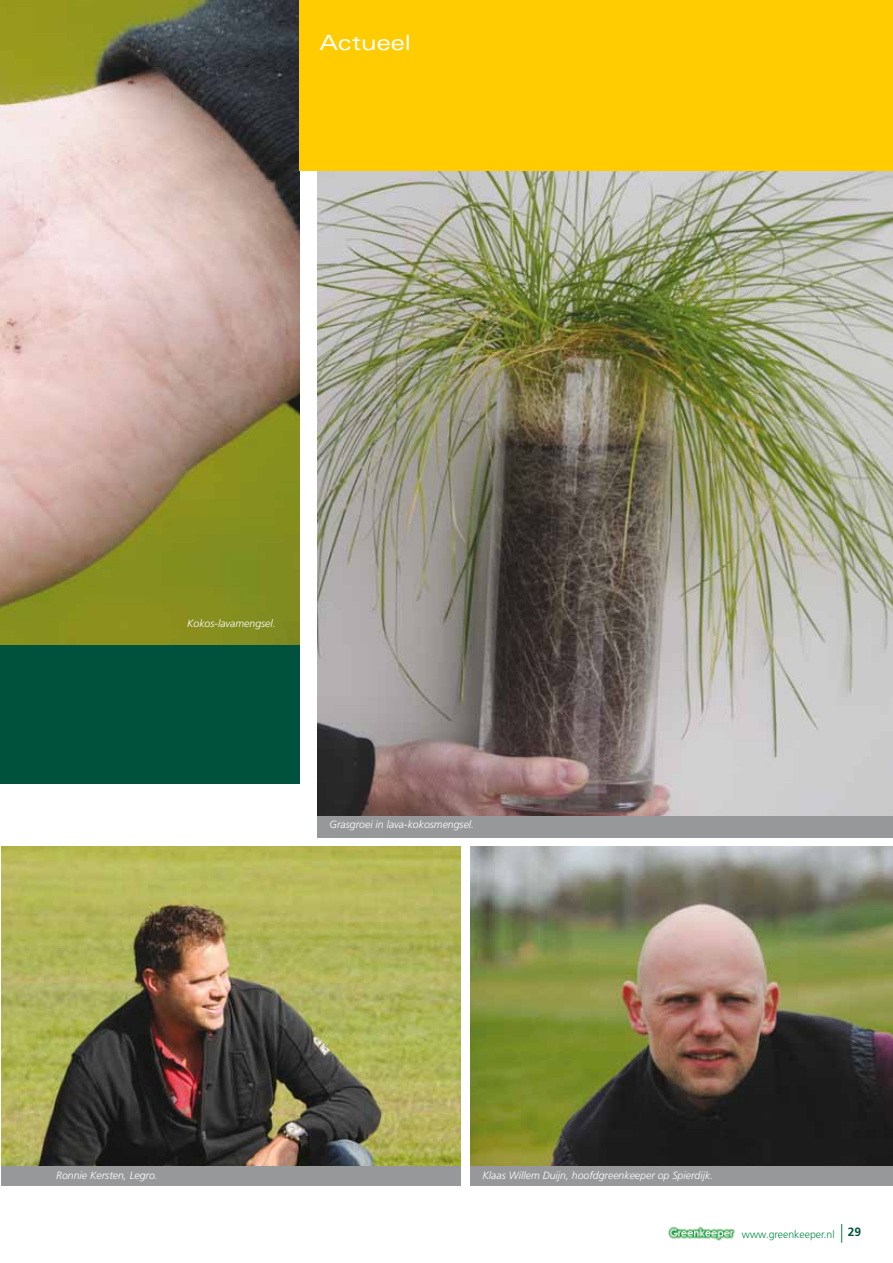
<style>
.page{position:relative;width:893px;height:1263px;background:#fff}
.page>*{position:absolute;margin:0;border:0;box-sizing:border-box;transform-origin:0 0}
.t1{font:expanded 21px "Univers";color:#fff}
.t2{font:italic 300 10.5px "Frutiger";color:#fff}
.t3{font:300 10.5px "Frutiger";color:#008b45}
.s1{font-weight:700;font-size:12px;color:#00523c}
</style>
<div class="page">
<svg style="left:841px;top:1224px;width:1px;height:19px"></svg>
<img style="left:668px;top:1226px;width:67px;height:15px">
<img style="left:0;top:0;width:300px;height:646px">
<div style="left:0;top:646px;width:300px;height:138px;background:#00523c"></div>
<img style="left:318px;top:170px;width:575px;height:646px">
<div style="left:300px;top:0;width:593px;height:170px;background:#fecc00"></div>
<div style="left:318px;top:816px;width:575px;height:22px;background:#97989a"></div>
<img style="left:1px;top:846px;width:459px;height:321px">
<img style="left:471px;top:846px;width:422px;height:321px">
<div style="left:1px;top:1167px;width:459px;height:19px;background:#97989a"></div>
<div style="left:471px;top:1167px;width:422px;height:19px;background:#97989a"></div>
<h1 class="t1" style="left:319px;top:30px;width:93px">Actueel</h1>
<p class="t2" style="left:187px;top:618px;width:90px">Kokos-lavamengsel.</p>
<p class="t2" style="left:330px;top:818px;width:146px">Grasgroei in lava-kokosmengsel.</p>
<p class="t2" style="left:56px;top:1169px;width:103px">Ronnie Kersten, Legro.</p>
<p class="t2" style="left:483px;top:1169px;width:232px">Klaas Willem Duijn, hoofdgreenkeeper op Spierdijk.</p>
<p class="t3" style="left:742px;top:1228px;width:121px">www.greenkeeper.nl <span class="s1">29</span></p>
</div>
